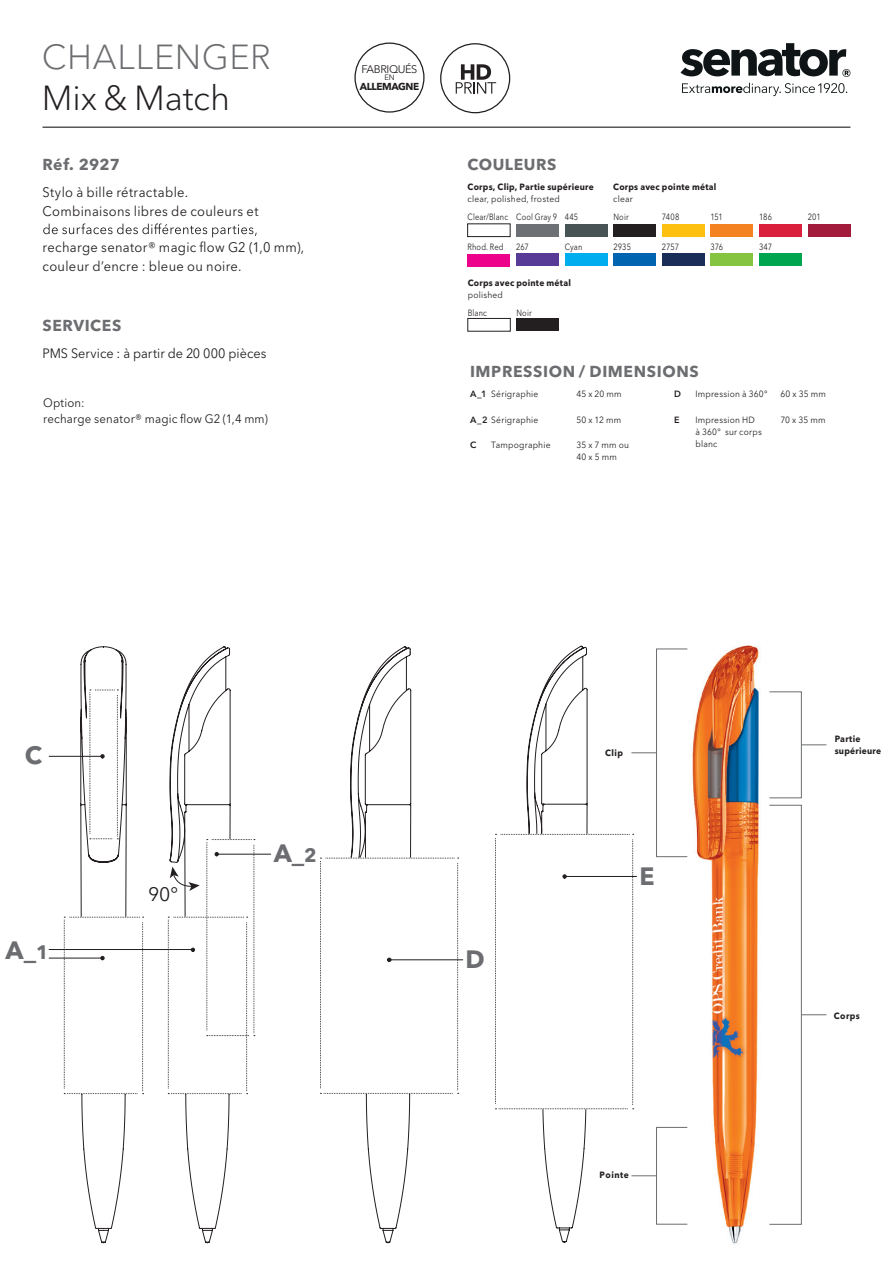
<style>
.page{position:relative;width:893px;height:1263px;background:#fff}
.page>*{position:absolute;margin:0;border:0;box-sizing:border-box;transform-origin:0 0}
.t1{font:300 34.5px "Avenir Next W1 G";letter-spacing:.02em;color:#6c6d70}
.t2{font:300 34.5px "Avenir Next W1 G";letter-spacing:-.005em;color:#231f20}
.t3{font:700 24.9px "Avenir Next W1 G";color:#6c6d70}
.t4{font:19.35px "Avenir Next W1 G";color:#231f20}
.t5{font:700 15.75px "Avenir Next W1 G";letter-spacing:.04em;color:#6c6d70}
.t6{font:13.8px/18.3px "Avenir Next W1 G";letter-spacing:.025em;color:#231f20;scale:.94 1}
.t7{font:13.5px "Avenir Next W1 G";color:#231f20;scale:.94 1}
.t8{font:12.15px/16.2px "Avenir Next W1 G";letter-spacing:.015em;color:#231f20;scale:.94 1}
.t9{font:10.95px "Avenir Next W1 G";letter-spacing:-.04em;color:#231f20}
.t10{font:700 10.05px "Avenir Next W1 G";letter-spacing:-.04em;color:#231f20}
.t11{font:9px/12px "Avenir Next W1 G";letter-spacing:.025em;color:#231f20;scale:.94 1}
.t12{font:700 9px/12px "Avenir Next W1 G";letter-spacing:.03em;color:#231f20;scale:.94 1}
.t13{font:9px "Avenir Next W1 G";letter-spacing:.025em;color:#231f20;scale:.83 1}
.t14{font:600 9px "Avenir Next W1 G";color:#231f20}
.t15{font:7.65px "Avenir Next W1 G";color:#231f20}
.s1{font-weight:600}
.s2{font-size:19.35px}
</style>
<div class="page">
<svg style="left:680px;top:43px;width:170px;height:34px"></svg>
<svg style="left:682px;top:83px;width:165px;height:13px"></svg>
<hr style="left:43px;top:127px;width:807px;height:1px;background:#231f20">
<svg style="left:354px;top:43px;width:71px;height:70px"></svg>
<svg style="left:440px;top:43px;width:70px;height:70px"></svg>
<img style="left:692px;top:645px;width:67px;height:599px">
<div style="left:656px;top:648px;width:32px;height:209px;border:1px solid #6c6d70"></div>
<div style="left:769px;top:691px;width:33px;height:107px;border:1px solid #6c6d70"></div>
<svg style="left:801px;top:744px;width:25px;height:1px"></svg>
<div style="left:769px;top:805px;width:33px;height:420px;border:1px solid #6c6d70"></div>
<svg style="left:801px;top:1014px;width:25px;height:1px"></svg>
<div style="left:656px;top:1127px;width:32px;height:97px;border:1px solid #6c6d70"></div>
<hr style="left:49px;top:756px;width:54px;height:1px;background:#231f20">
<hr style="left:217px;top:854px;width:54px;height:1px;background:#231f20">
<hr style="left:389px;top:959px;width:74px;height:1px;background:#231f20">
<hr style="left:49px;top:958px;width:54px;height:1px;background:#231f20">
<svg style="left:495px;top:645px;width:161px;height:598px"></svg>
<hr style="left:49px;top:949px;width:144px;height:1px;background:#231f20">
<svg style="left:320px;top:646px;width:139px;height:597px"></svg>
<svg style="left:64px;top:646px;width:80px;height:597px"></svg>
<svg style="left:168px;top:646px;width:87px;height:597px"></svg>
<div style="left:516px;top:224px;width:43px;height:13px;background:#6d7175"></div>
<div style="left:467px;top:224px;width:43px;height:13px;border:1px solid #231f20"></div>
<div style="left:565px;top:224px;width:42px;height:13px;background:#475354"></div>
<div style="left:613px;top:224px;width:43px;height:13px;background:#231f20"></div>
<div style="left:662px;top:224px;width:42px;height:13px;background:#fdc011"></div>
<div style="left:711px;top:224px;width:42px;height:13px;background:#f58220"></div>
<div style="left:759px;top:224px;width:43px;height:13px;background:#da1f3d"></div>
<div style="left:808px;top:224px;width:42px;height:13px;background:#a31b3c"></div>
<div style="left:468px;top:254px;width:42px;height:13px;background:#ed028c"></div>
<div style="left:516px;top:254px;width:43px;height:12px;background:#573b97"></div>
<div style="left:565px;top:254px;width:42px;height:12px;background:#00aeef"></div>
<div style="left:613px;top:254px;width:43px;height:12px;background:#0164b1"></div>
<div style="left:662px;top:254px;width:42px;height:12px;background:#1a2d59"></div>
<div style="left:711px;top:254px;width:42px;height:12px;background:#84c440"></div>
<div style="left:759px;top:254px;width:43px;height:12px;background:#00a54f"></div>
<div style="left:516px;top:318px;width:43px;height:13px;background:#231f20"></div>
<div style="left:468px;top:318px;width:42px;height:13px;border:1px solid #231f20"></div>
<svg style="left:43px;top:223px;width:214px;height:14px"></svg>
<h1 class="t1" style="left:42px;top:36px;width:231px">CHALLENGER</h1>
<h1 class="t2" style="left:42px;top:77px;width:190px">Mix &amp; Match</h1>
<h3 class="t5" style="left:43px;top:155px;width:79px">Réf. 2927</h3>
<h3 class="t6" style="left:43px;top:183px;width:231px">Stylo à bille rétractable.<br>Combinaisons libres de couleurs et</h3>
<h3 class="t6" style="left:43px;top:238px;width:280px">recharge senator® magic flow G2 (1,0 mm), couleur d’encre : bleue ou noire.</h3>
<h3 class="t5" style="left:43px;top:315px;width:80px">SERVICES</h3>
<h3 class="t7" style="left:43px;top:345px;width:240px">PMS Service : à partir de 20 000 pièces</h3>
<h3 class="t8" style="left:43px;top:394px;width:240px">Option:<br>recharge senator® magic flow G2 (1,4 mm)</h3>
<p class="t9" style="left:361px;top:63px;width:57px">FABRIQUÉS</p>
<p class="t15" style="left:384px;top:73px;width:12px">EN</p>
<p class="t10" style="left:360px;top:81px;width:61px">ALLEMAGNE</p>
<h3 class="t5" style="left:468px;top:155px;width:90px">COULEURS</h3>
<p class="t12" style="left:468px;top:181px;width:136px">Corps, Clip, Partie supérieure</p>
<p class="t11" style="left:468px;top:190px;width:119px;line-height:17.7px">clear, polished, frosted<br>Clear/Blanc Cool Gray 9 445</p>
<p class="t12" style="left:613px;top:181px;width:111px">Corps avec pointe métal</p>
<p class="t11" style="left:613px;top:193px;width:22px">clear</p>
<p class="t13" style="left:613px;top:211px;width:20px">Noir</p>
<p class="t13" style="left:662px;top:211px;width:22px">7408</p>
<p class="t13" style="left:711px;top:211px;width:16px">151</p>
<p class="t13" style="left:759px;top:211px;width:17px">186</p>
<p class="t13" style="left:808px;top:211px;width:17px">201</p>
<p class="t13" style="left:468px;top:241px;width:45px">Rhod. Red</p>
<p class="t13" style="left:516px;top:241px;width:17px">267</p>
<p class="t13" style="left:565px;top:241px;width:23px">Cyan</p>
<p class="t13" style="left:613px;top:241px;width:23px">2935</p>
<p class="t13" style="left:662px;top:241px;width:22px">2757</p>
<p class="t13" style="left:711px;top:241px;width:17px">376</p>
<p class="t13" style="left:759px;top:241px;width:17px">347</p>
<p class="t12" style="left:468px;top:277px;width:111px">Corps avec pointe métal</p>
<p class="t11" style="left:468px;top:286px;width:39px;line-height:17.7px">polished<br>Blanc</p>
<p class="t13" style="left:516px;top:307px;width:20px">Noir</p>
<h3 class="t5" style="left:470px;top:362px;width:230px">IMPRESSION / DIMENSIONS</h3>
<p class="t11" style="left:470px;top:388px;width:74px"><span class="s1">A_1</span> Sérigraphie</p>
<p class="t11" style="left:576px;top:388px;width:50px">45 x 20 mm</p>
<p class="t14" style="left:674px;top:389px;width:8px">D</p>
<p class="t11" style="left:695px;top:388px;width:78px">Impression à 360°</p>
<p class="t11" style="left:780px;top:388px;width:50px">60 x 35 mm</p>
<p class="t11" style="left:470px;top:414px;width:74px"><span class="s1">A_2</span> Sérigraphie</p>
<p class="t11" style="left:576px;top:414px;width:49px">50 x 12 mm</p>
<p class="t14" style="left:674px;top:414px;width:7px">E</p>
<p class="t11" style="left:695px;top:414px;width:72px">Impression HD<br>à 360° sur corps blanc</p>
<p class="t11" style="left:780px;top:414px;width:50px">70 x 35 mm</p>
<p class="t14" style="left:470px;top:440px;width:8px">C</p>
<p class="t11" style="left:491px;top:439px;width:65px">Tampographie</p>
<p class="t11" style="left:576px;top:439px;width:58px">35 x 7 mm ou<br>40 x 5 mm</p>
<h2 class="t3" style="left:25px;top:740px;width:19px">C</h2>
<h2 class="t3" style="left:6px;top:935px;width:45px">A_<span class="s2">1</span></h2>
<h3 class="t4" style="left:148px;top:882px;width:32px">90°</h3>
<h2 class="t3" style="left:274px;top:838px;width:45px">A_<span class="s2">2</span></h2>
<h2 class="t3" style="left:466px;top:944px;width:21px">D</h2>
<p class="t12" style="left:605px;top:747px;width:21px">Clip</p>
<h2 class="t3" style="left:639px;top:861px;width:17px">E</h2>
<p class="t12" style="left:600px;top:1168px;width:33px">Pointe</p>
<p class="t12" style="left:835px;top:733px;width:51px">Partie supérieure</p>
<p class="t12" style="left:834px;top:1009px;width:29px">Corps</p>
</div>
